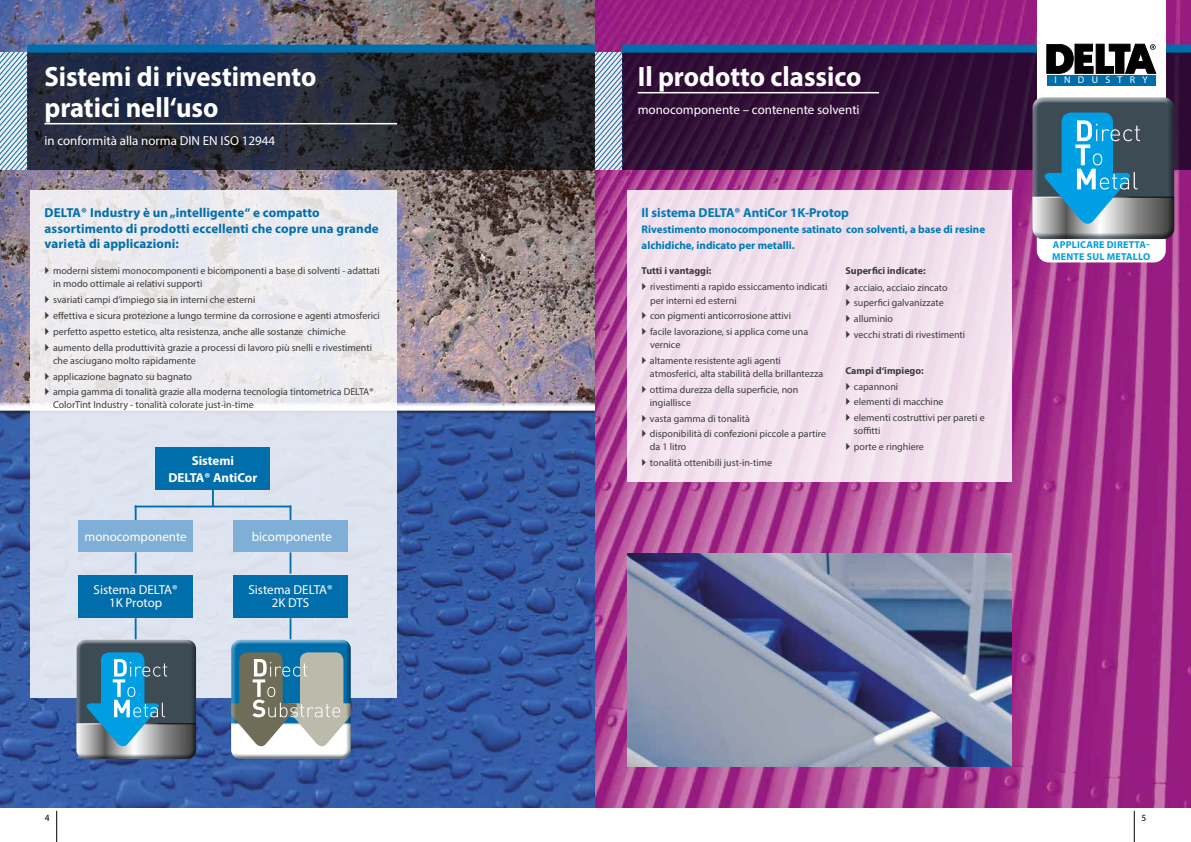
<style>
.page{position:relative;width:1191px;height:842px;background:#fff}
.page>*{position:absolute;margin:0;border:0;box-sizing:border-box;transform-origin:0 0}
.t1{font:700 28px/31px "Myriad Pro";color:#fff;scale:.95 1}
.t2{font:13px/13px "Myriad Pro";color:#fff;text-align:center}
.t3{font:700 13px/15.6px "Myriad Pro";letter-spacing:.01em;color:#006eab}
.t4{font:700 13px "Myriad Pro";color:#0079b4}
.t5{font:700 13px/16.5px "Myriad Pro";color:#fff;text-align:center}
.t6{font:700 11px/16px "Myriad Pro";color:#0079b4}
.t7{font:10px/15.8px "Myriad Pro";color:#3c3c3b}
.t8{font:700 10px "Myriad Pro";color:#3c3c3b}
.t9{font:700 10px/12px "Myriad Pro";letter-spacing:.02em;color:#009fe3}
.t10{font:9.8px "Myriad Pro";letter-spacing:.75em;color:#fff}
.t11{font:9.5px "Myriad Pro";color:#000}
</style>
<div class="page">
<hr style="left:56px;top:811px;width:1px;height:31px;background:#000">
<hr style="left:1134px;top:811px;width:1px;height:31px;background:#000">
<img style="left:0;top:0;width:1191px;height:808px">
<svg style="left:30px;top:190px;width:367px;height:507px;background:#e5e7ee"></svg>
<svg style="left:27px;top:53px;width:568px;height:117px;background:#232734"></svg>
<svg style="left:0;top:52px;width:27px;height:118px"></svg>
<div style="left:27px;top:45px;width:568px;height:8px;background:#006eab"></div>
<hr style="left:44px;top:123px;width:353px;height:1px;background:#fff">
<div style="left:156px;top:447px;width:114px;height:43px;background:#006eab"></div>
<div style="left:78px;top:520px;width:115px;height:32px;background:#7fafd6"></div>
<div style="left:78px;top:575px;width:115px;height:42px;background:#006eab"></div>
<div style="left:233px;top:575px;width:115px;height:42px;background:#006eab"></div>
<div style="left:233px;top:520px;width:115px;height:32px;background:#7fafd6"></div>
<hr style="left:135px;top:552px;width:2px;height:22px;background:#006eab">
<hr style="left:135px;top:618px;width:2px;height:21px;background:#006eab">
<svg style="left:135px;top:505px;width:2px;height:15px"></svg>
<svg style="left:212px;top:490px;width:2px;height:16px"></svg>
<hr style="left:135px;top:506px;width:156px;height:1px;background:#006eab">
<hr style="left:289px;top:552px;width:2px;height:22px;background:#006eab">
<hr style="left:289px;top:618px;width:2px;height:21px;background:#006eab">
<svg style="left:289px;top:505px;width:2px;height:15px"></svg>
<div style="left:76px;top:638px;width:122px;height:116px;background:#fff;opacity:.75"></div>
<div style="left:76px;top:641px;width:122px;height:119px;background:#3d4b55;opacity:.75"></div>
<svg style="left:76px;top:652px;width:120px;height:107px;background:#4f7f96"></svg>
<div style="left:231px;top:638px;width:121px;height:116px;background:#fff;opacity:.75"></div>
<div style="left:231px;top:641px;width:121px;height:119px;background:#3d4b55;opacity:.75"></div>
<svg style="left:231px;top:652px;width:120px;height:107px"></svg>
<div style="left:627px;top:190px;width:384px;height:292px;background:#f2e2ee"></div>
<svg style="left:622px;top:53px;width:569px;height:117px;background:#311037"></svg>
<svg style="left:595px;top:52px;width:27px;height:118px;background:#b2c7de"></svg>
<div style="left:622px;top:45px;width:569px;height:8px;background:#006eab"></div>
<hr style="left:637px;top:92px;width:242px;height:1px;background:#fff">
<div style="left:1036px;top:0;width:129px;height:196px;background:#fff"></div>
<div style="left:1036px;top:219px;width:129px;height:43px;background:#fff;border-radius:12px"></div>
<div style="left:1031px;top:96px;width:144px;height:136px;background:#fff;opacity:.75"></div>
<div style="left:1031px;top:100px;width:144px;height:140px;background:#3d4b55;opacity:.75"></div>
<svg style="left:1032px;top:113px;width:142px;height:126px;background:#4e7e95"></svg>
<div style="left:1046px;top:75px;width:109px;height:10px;background:#006eab"></div>
<svg style="left:1046px;top:44px;width:109px;height:30px"></svg>
<img style="left:627px;top:553px;width:384px;height:213px">
<svg style="left:45px;top:267px;width:4px;height:7px"></svg>
<svg style="left:45px;top:296px;width:4px;height:7px"></svg>
<svg style="left:45px;top:312px;width:4px;height:7px"></svg>
<svg style="left:45px;top:327px;width:4px;height:8px"></svg>
<svg style="left:45px;top:343px;width:4px;height:8px"></svg>
<svg style="left:45px;top:372px;width:4px;height:7px"></svg>
<svg style="left:45px;top:388px;width:4px;height:7px"></svg>
<h1 class="t1" style="left:44px;top:60px;width:288px">Sistemi di rivestimento pratici nell‘uso</h1>
<h2 class="t2" style="left:44px;top:134px;width:232px">in conformità alla norma DIN EN ISO 12944</h2>
<h2 class="t3" style="left:45px;top:205px;width:335px">DELTA® Industry è un „intelligente“ e compatto assortimento di prodotti eccellenti che copre una grande varietà di applicazioni:</h2>
<p class="t7" style="left:53px;top:264px;width:328px;line-height:13px">moderni sistemi monocomponenti e bicomponenti a base di solventi - adattati in modo ottimale ai relativi supporti</p>
<p class="t7" style="left:53px;top:292px;width:328px">svariati campi d‘impiego sia in interni che esterni<br>effettiva e sicura protezione a lungo termine da corrosione e agenti atmosferici perfetto aspetto estetico, alta resistenza, anche alle sostanze chimiche aumento della produttività grazie a processi di lavoro più snelli e rivestimenti</p>
<p class="t7" style="left:53px;top:352px;width:322px">che asciugano molto rapidamente<br>applicazione bagnato su bagnato<br>ampia gamma di tonalità grazie alla moderna tecnologia tintometrica DELTA®</p>
<p class="t7" style="left:53px;top:397px;width:202px">ColorTint Industry - tonalità colorate just-in-time</p>
<h2 class="t5" style="left:168px;top:452px;width:90px">Sistemi<br>DELTA® AntiCor</h2>
<h2 class="t2" style="left:85px;top:530px;width:104px">monocomponente</h2>
<h2 class="t2" style="left:252px;top:530px;width:82px">bicomponente</h2>
<h2 class="t2" style="left:94px;top:583px;width:86px">Sistema DELTA®<br>1K Protop</h2>
<h2 class="t2" style="left:248px;top:583px;width:86px">Sistema DELTA®<br>2K DTS</h2>
<h1 class="t1" style="left:637px;top:60px;width:237px">Il prodotto classico</h1>
<h2 class="t2" style="left:637px;top:103px;width:223px">monocomponente – contenente solventi</h2>
<h2 class="t4" style="left:641px;top:204px;width:209px">Il sistema DELTA® AntiCor 1K-Protop</h2>
<p class="t6" style="left:641px;top:221px;width:345px">Rivestimento monocomponente satinato con solventi, a base di resine alchidiche, indicato per metalli.</p>
<p class="t8" style="left:641px;top:264px;width:71px">Tutti i vantaggi:</p>
<p class="t7" style="left:650px;top:280px;width:179px;line-height:13px">rivestimenti a rapido essiccamento indicati per interni ed esterni</p>
<p class="t7" style="left:650px;top:308px;width:160px">con pigmenti anticorrosione attivi facile lavorazione, si applica come una</p>
<p class="t7" style="left:650px;top:337px;width:132px">vernice<br>altamente resistente agli agenti</p>
<p class="t7" style="left:650px;top:366px;width:175px">atmosferici, alta stabilità della brillantezza ottima durezza della superficie, non</p>
<p class="t7" style="left:650px;top:394px;width:178px">ingiallisce<br>vasta gamma di tonalità<br>disponibilità di confezioni piccole a partire</p>
<p class="t7" style="left:650px;top:439px;width:124px">da 1 litro<br>tonalità ottenibili just-in-time</p>
<p class="t8" style="left:845px;top:264px;width:82px">Superfici indicate:</p>
<p class="t7" style="left:854px;top:279px;width:113px">acciaio, acciaio zincato superfici galvanizzate alluminio<br>vecchi strati di rivestimenti</p>
<p class="t8" style="left:845px;top:364px;width:80px">Campi d‘impiego:</p>
<p class="t7" style="left:854px;top:378px;width:132px">capannoni<br>elementi di macchine<br>elementi costruttivi per pareti e</p>
<p class="t7" style="left:854px;top:423px;width:72px">soffitti<br>porte e ringhiere</p>
<p class="t10" style="left:1054px;top:74px;width:95px">INDUSTRY</p>
<p class="t9" style="left:1052px;top:238px;width:99px">APPLICARE DIRETTA-<br>MENTE SUL METALLO</p>
<p class="t11" style="left:45px;top:812px;width:6px">4</p>
<p class="t11" style="left:1141px;top:812px;width:6px">5</p>
</div>
